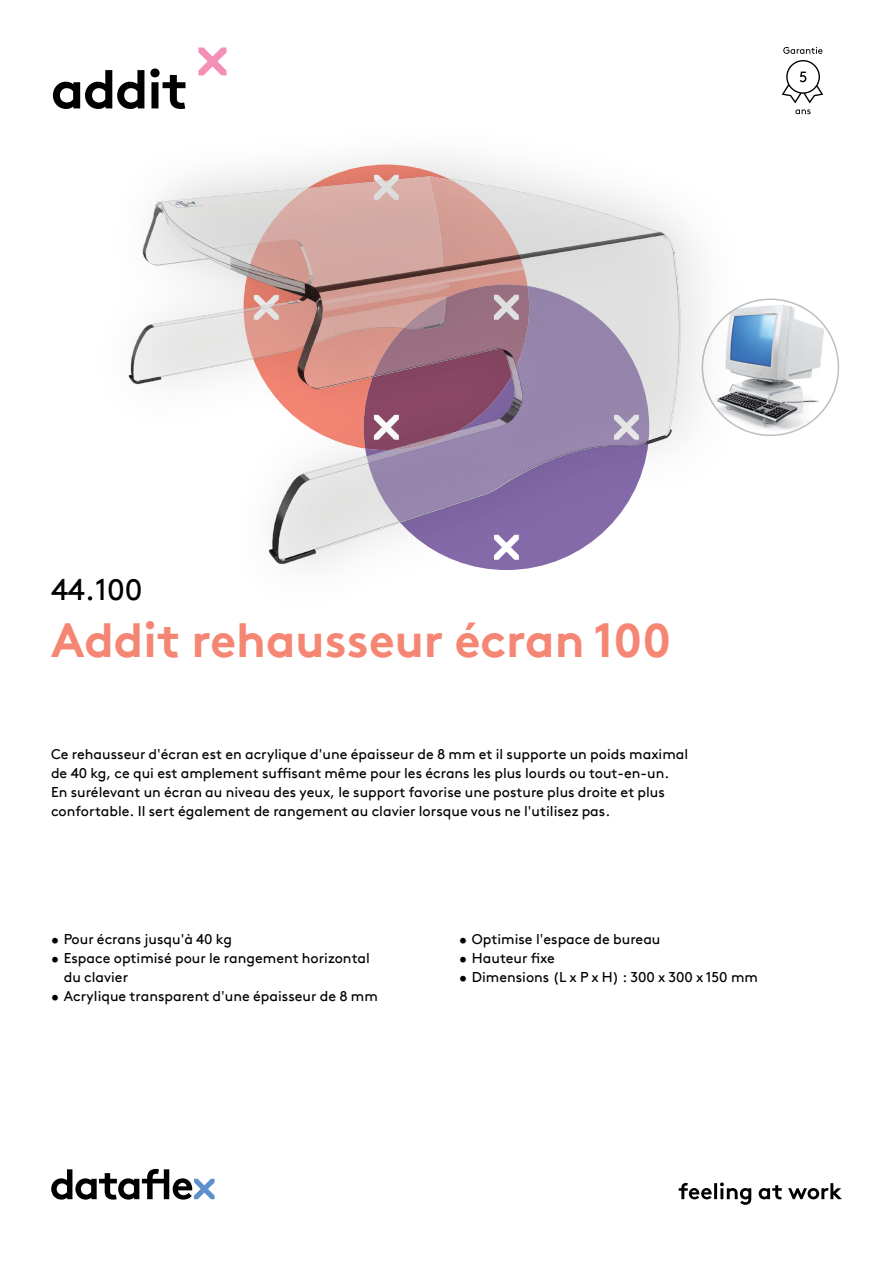
<style>
.page{position:relative;width:893px;height:1263px;background:#fff}
.page>*{position:absolute;margin:0;border:0;box-sizing:border-box;transform-origin:0 0}
.hoofdstuk{font:700 54px "Brown Pro TT";letter-spacing:-.02em;color:#000}
.productnaam{font:700 48px "Brown Pro TT";color:#f58674}
.productnummer{font:30px "Brown Pro TT";color:#000}
.omschrijving{font:14.25px/19.2px "Brown Pro TT";color:#000}
</style>
<div class="page">
<svg style="left:51px;top:1169px;width:164px;height:30px"></svg>
<svg style="left:679px;top:1182px;width:163px;height:23px"></svg>
<svg style="left:198px;top:47px;width:28px;height:28px"></svg>
<img style="left:749px;top:301px;width:78px;height:134px">
<img style="left:128px;top:168px;width:562px;height:402px">
<svg style="left:782px;top:60px;width:41px;height:43px"></svg>
<svg style="left:783px;top:47px;width:39px;height:7px"></svg>
<svg style="left:795px;top:109px;width:16px;height:5px"></svg>
<p class="hoofdstuk" style="left:51px;top:46px;width:139px">addit</p>
<p class="productnummer" style="left:51px;top:566px;width:93px">44.100</p>
<p class="productnaam" style="left:51px;top:601px;width:622px">Addit rehausseur écran 100</p>
<p class="omschrijving" style="left:51px;top:743px;width:639px">Ce rehausseur d'écran est en acrylique d'une épaisseur de 8 mm et il supporte un poids maximal de 40 kg, ce qui est amplement suffisant même pour les écrans les plus lourds ou tout-en-un.<br>En surélevant un écran au niveau des yeux, le support favorise une posture plus droite et plus confortable. Il sert également de rangement au clavier lorsque vous ne l'utilisez pas.</p>
<p class="omschrijving" style="left:51px;top:928px;width:182px">• Pour écrans jusqu'à 40 kg</p>
<p class="omschrijving" style="left:64px;top:947px;width:308px;text-indent:-13px">• Espace optimisé pour le rangement horizontal du clavier</p>
<p class="omschrijving" style="left:51px;top:986px;width:328px">• Acrylique transparent d'une épaisseur de 8 mm</p>
<p class="omschrijving" style="left:459px;top:928px;width:203px">• Optimise l'espace de bureau</p>
<p class="omschrijving" style="left:459px;top:947px;width:97px">• Hauteur fixe</p>
<p class="omschrijving" style="left:459px;top:966px;width:300px">• Dimensions (L x P x H) : 300 x 300 x 150 mm</p>
</div>
